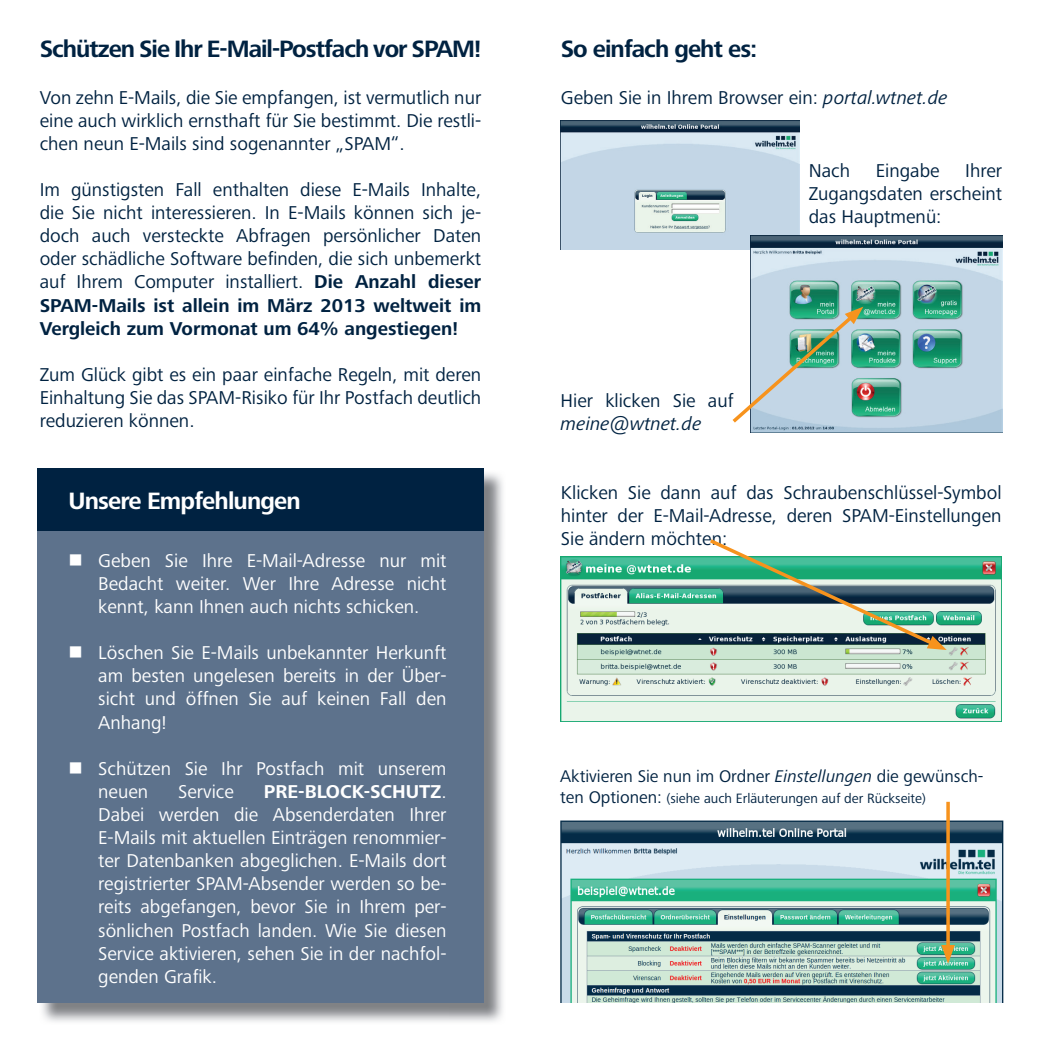
<style>
.page{position:relative;width:1042px;height:1042px;background:#fff}
.page>*{position:absolute;margin:0;border:0;box-sizing:border-box;transform-origin:0 0}
.t1{font:700 24.5px "Frutiger Nextfor SNS";letter-spacing:-.04em;color:#002241}
.t2{font:700 24.5px "Frutiger Nextfor SNS";letter-spacing:-.035em;color:#fff}
.t3{font:19.25px/23.1px "Frutiger Nextfor SNS";color:#002241;text-align:justify}
.t4{font:19.25px/23.1px "Frutiger Nextfor SNS";color:#fff;text-align:justify}
.t5{font:italic 19.25px "Frutiger Nextfor SNS";color:#002241}
.t6{font:17.5px "Frutiger Nextfor SNS";color:#002241}
.t7{font:14px "Frutiger Nextfor SNS";color:#002241}
.s1{font-weight:700}
.s2{font-style:italic}
.s3{font-size:17.5px}
</style>
<div class="page">
<img style="left:40px;top:473px;width:463px;height:549px">
<div style="left:37px;top:499px;width:447px;height:503px;background:#5d728c"></div>
<div style="left:37px;top:468px;width:447px;height:63px;background:#002241"></div>
<img style="left:561px;top:121px;width:239px;height:129px">
<img style="left:750px;top:235px;width:252px;height:198px">
<img style="left:561px;top:556px;width:440px;height:166px">
<svg style="left:732px;top:307px;width:131px;height:119px"></svg>
<svg style="left:706px;top:539px;width:240px;height:111px"></svg>
<img style="left:560px;top:820px;width:444px;height:182px">
<svg style="left:946px;top:802px;width:4px;height:143px"></svg>
<svg style="left:941px;top:945px;width:14px;height:19px"></svg>
<p class="t1" style="left:40px;top:35px;width:443px">Schützen Sie Ihr E-Mail-Postfach vor SPAM!</p>
<p class="t3" style="left:40px;top:86px;width:443px">Von zehn E-Mails, die Sie empfangen, ist vermutlich nur eine auch wirklich ernsthaft für Sie bestimmt. Die restli&shy;chen neun E-Mails sind sogenannter „SPAM“.</p>
<p class="t3" style="left:40px;top:179px;width:443px">Im günstigsten Fall enthalten diese E-Mails Inhalte, die Sie nicht interessieren. In E-Mails können sich je&shy;doch auch versteckte Abfragen persönlicher Daten oder schädliche Software befinden, die sich unbemerkt auf Ihrem Computer installiert. <span class="s1">Die Anzahl dieser SPAM-Mails ist allein im März 2013 weltweit im Vergleich zum Vormonat um 64% angestiegen!</span></p>
<p class="t3" style="left:40px;top:363px;width:443px">Zum Glück gibt es ein paar einfache Regeln, mit deren Einhaltung Sie das SPAM-Risiko für Ihr Postfach deutlich reduzieren können.</p>
<p class="t2" style="left:68px;top:486px;width:234px">Unsere Empfehlungen</p>
<p class="t4" style="left:98px;top:549px;width:350px;text-indent:-30px">■ Geben Sie Ihre E-Mail-Adresse nur mit Bedacht weiter. Wer Ihre Adresse nicht kennt, kann Ihnen auch nichts schicken.</p>
<p class="t4" style="left:98px;top:642px;width:350px;text-indent:-30px">■ Löschen Sie E-Mails unbekannter Herkunft am besten ungelesen bereits in der Über&shy;sicht und öffnen Sie auf keinen Fall den Anhang!</p>
<p class="t4" style="left:98px;top:757px;width:350px;text-indent:-30px">■ Schützen Sie Ihr Postfach mit unserem neuen</p>
<p class="t4" style="left:178px;top:780px;width:57px">Service</p>
<p class="t4" style="left:98px;top:780px;width:350px;text-indent:166px"><span class="s1">PRE-BLOCK-SCHUTZ</span>.<br>Dabei werden die Absenderdaten Ihrer E-Mails mit aktuellen Einträgen renommier&shy;ter Datenbanken abgeglichen. E-Mails dort registrierter SPAM-Absender werden so be&shy;reits abgefangen, bevor Sie in Ihrem per&shy;sönlichen Postfach landen. Wie Sie diesen Service aktivieren, sehen Sie in der nachfol&shy;genden Grafik.</p>
<p class="t1" style="left:561px;top:35px;width:198px">So einfach geht es:</p>
<p class="t3" style="left:561px;top:87px;width:388px">Geben Sie in Ihrem Browser ein: <span class="s2">portal.wtnet.de</span></p>
<p class="t3" style="left:561px;top:390px;width:175px">Hier klicken Sie auf</p>
<p class="t5" style="left:561px;top:413px;width:142px">meine@wtnet.de</p>
<p class="t3" style="left:809px;top:160px;width:195px;text-indent:156px">Ihrer Zugangsdaten erscheint das Hauptmenü:</p>
<p class="t3" style="left:809px;top:160px;width:43px">Nach</p>
<p class="t3" style="left:876px;top:160px;width:65px">Eingabe</p>
<p class="t3" style="left:561px;top:481px;width:442px">Klicken Sie dann auf das Schraubenschlüssel-Symbol hinter der E-Mail-Adresse, deren SPAM-Einstellungen Sie ändern möchten:</p>
<p class="t6" style="left:560px;top:766px;width:425px">Aktivieren Sie nun im Ordner <span class="s2">Einstellungen</span> die gewünsch-</p>
<p class="t7" style="left:560px;top:790px;width:367px"><span class="s3">ten Optionen:</span> (siehe auch Erläuterungen auf der Rückseite)</p>
</div>
